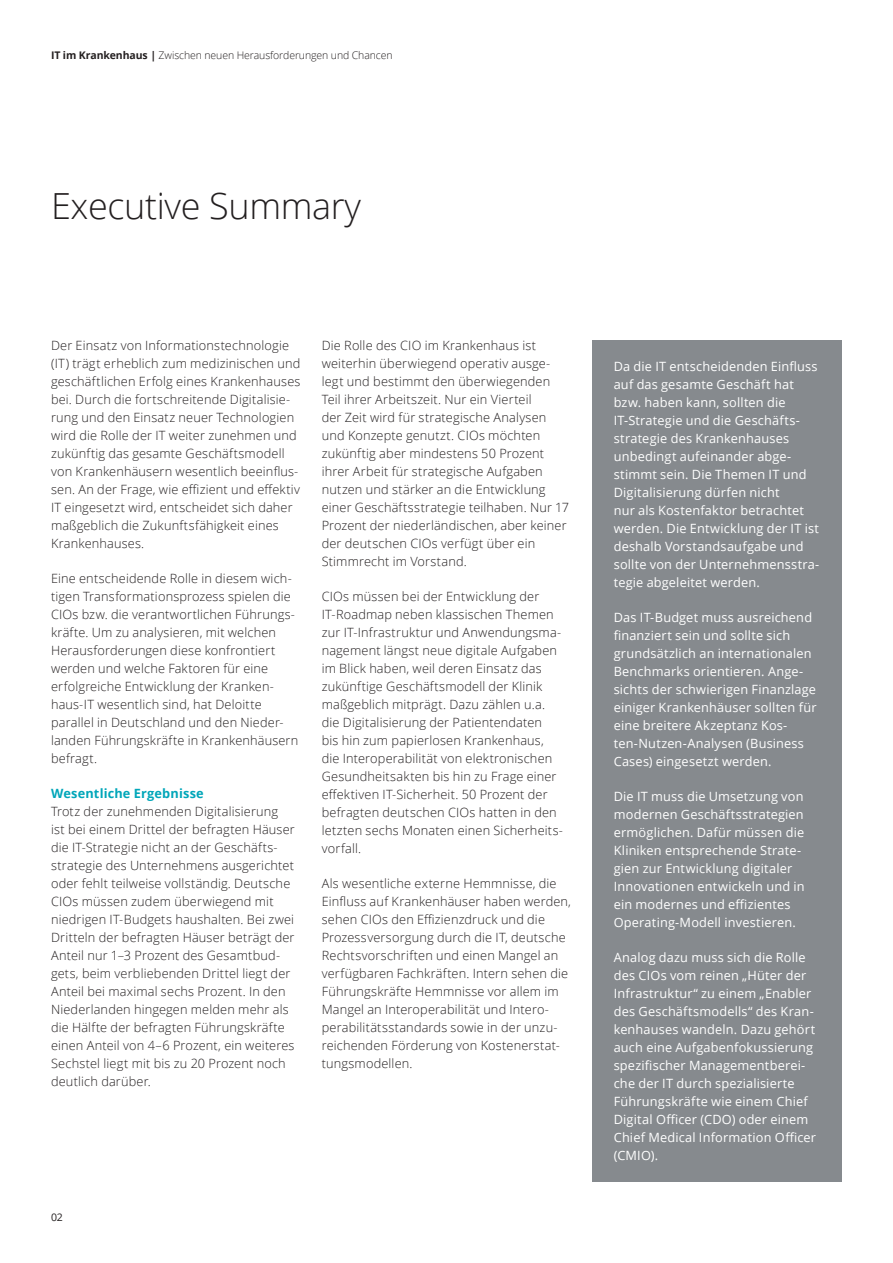
<style>
.page{position:relative;width:893px;height:1263px;background:#fff}
.page>*{position:absolute;margin:0;border:0;box-sizing:border-box;transform-origin:0 0}
.t1{font:300 36px "Open Sans";letter-spacing:-.01em;color:#231f20}
.t2{font:300 12.75px/18px "Open Sans";letter-spacing:.01em;color:#231f20}
.t3{font:12.75px/18px "Open Sans";letter-spacing:.015em;color:#fff}
.t4{font:700 12.75px "Open Sans";letter-spacing:.015em;color:#00a6b9}
.t5{font:300 10.5px "Open Sans";letter-spacing:-.01em;color:#231f20}
.t6{font:10.5px "Open Sans";color:#231f20}
.s1{font-weight:700}
</style>
<div class="page">
<div style="left:592px;top:340px;width:250px;height:841px;background:#868a8e"></div>
<p class="t5" style="left:51px;top:48px;width:343px"><span class="s1">IT im Krankenhaus |</span> Zwischen neuen Herausforderungen und Chancen</p>
<h1 class="t1" style="left:51px;top:181px;width:312px">Executive Summary</h1>
<p class="t2" style="left:51px;top:336px;width:251px">Der Einsatz von Informationstechnologie (IT) trägt erheblich zum medizinischen und geschäftlichen Erfolg eines Krankenhauses bei. Durch die fortschreitende Digitalisie&shy;rung und den Einsatz neuer Technologien wird die Rolle der IT weiter zunehmen und zukünftig das gesamte Geschäftsmodell von Krankenhäusern wesentlich beeinflus&shy;sen. An der Frage, wie effizient und effektiv IT eingesetzt wird, entscheidet sich daher maßgeblich die Zukunftsfähigkeit eines Krankenhauses.</p>
<p class="t2" style="left:51px;top:569px;width:249px">Eine entscheidende Rolle in diesem wich&shy;tigen Transformationsprozess spielen die CIOs bzw. die verantwortlichen Führungs&shy;kräfte. Um zu analysieren, mit welchen Herausforderungen diese konfrontiert werden und welche Faktoren für eine erfolgreiche Entwicklung der Kranken&shy;haus-IT wesentlich sind, hat Deloitte parallel in Deutschland und den Nieder&shy;landen Führungskräfte in Krankenhäusern befragt.</p>
<p class="t4" style="left:51px;top:784px;width:154px">Wesentliche Ergebnisse</p>
<p class="t2" style="left:51px;top:802px;width:245px">Trotz der zunehmenden Digitalisierung ist bei einem Drittel der befragten Häuser die IT-Strategie nicht an der Geschäfts&shy;strategie des Unternehmens ausgerichtet oder fehlt teilweise vollständig. Deutsche CIOs müssen zudem überwiegend mit niedrigen IT-Budgets haushalten. Bei zwei Dritteln der befragten Häuser beträgt der Anteil nur 1–3 Prozent des Gesamtbud&shy;gets, beim verbliebenden Drittel liegt der Anteil bei maximal sechs Prozent. In den Niederlanden hingegen melden mehr als die Hälfte der befragten Führungskräfte einen Anteil von 4–6 Prozent, ein weiteres Sechstel liegt mit bis zu 20 Prozent noch deutlich darüber.</p>
<p class="t2" style="left:322px;top:336px;width:249px">Die Rolle des CIO im Krankenhaus ist weiterhin überwiegend operativ ausge&shy;legt und bestimmt den überwiegenden Teil ihrer Arbeitszeit. Nur ein Vierteil<br>der Zeit wird für strategische Analysen und Konzepte genutzt. CIOs möchten zukünftig aber mindestens 50 Prozent ihrer Arbeit für strategische Aufgaben nutzen und stärker an die Entwicklung einer Geschäftsstrategie teilhaben. Nur 17<br>Prozent der niederländischen, aber keiner der deutschen CIOs verfügt über ein Stimmrecht im Vorstand.</p>
<p class="t2" style="left:322px;top:587px;width:243px">CIOs müssen bei der Entwicklung der IT-Roadmap neben klassischen Themen zur IT-Infrastruktur und Anwendungsma&shy;nagement längst neue digitale Aufgaben im Blick haben, weil deren Einsatz das zukünftige Geschäftsmodell der Klinik maßgeblich mitprägt. Dazu zählen u.a. die Digitalisierung der Patientendaten<br>bis hin zum papierlosen Krankenhaus, die Interoperabilität von elektronischen Gesundheitsakten bis hin zu Frage einer effektiven IT-Sicherheit. 50 Prozent der befragten deutschen CIOs hatten in den letzten sechs Monaten einen Sicherheits&shy;vorfall.</p>
<p class="t2" style="left:322px;top:874px;width:251px">Als wesentliche externe Hemmnisse, die Einfluss auf Krankenhäuser haben werden, sehen CIOs den Effizienzdruck und die Prozessversorgung durch die IT, deutsche Rechtsvorschriften und einen Mangel an verfügbaren Fachkräften. Intern sehen die Führungskräfte Hemmnisse vor allem im Mangel an Interoperabilität und Intero&shy;perabilitätsstandards sowie in der unzu&shy;reichenden Förderung von Kostenerstat&shy;tungsmodellen.</p>
<p class="t6" style="left:51px;top:1210px;width:13px">02</p>
<p class="t3" style="left:614px;top:357px;width:207px">Da die IT entscheidenden Einfluss auf das gesamte Geschäft hat bzw. haben kann, sollten die<br>IT-Strategie und die Geschäfts&shy;strategie des Krankenhauses unbedingt aufeinander abge&shy;stimmt sein. Die Themen IT und<br>Digitalisierung dürfen nicht<br>nur als Kostenfaktor betrachtet werden. Die Entwicklung der IT ist deshalb Vorstandsaufgabe und sollte von der Unternehmensstra&shy;tegie abgeleitet werden.</p>
<p class="t3" style="left:614px;top:608px;width:204px">Das IT-Budget muss ausreichend finanziert sein und sollte sich grundsätzlich an internationalen<br>Benchmarks orientieren. Ange&shy;sichts der schwierigen Finanzlage einiger Krankenhäuser sollten für eine breitere Akzeptanz Kos&shy;ten-Nutzen-Analysen (Business<br>Cases) eingesetzt werden.</p>
<p class="t3" style="left:614px;top:787px;width:192px">Die IT muss die Umsetzung von modernen Geschäftsstrategien ermöglichen. Dafür müssen die<br>Kliniken entsprechende Strate&shy;gien zur Entwicklung digitaler<br>Innovationen entwickeln und in ein modernes und effizientes<br>Operating-Modell investieren.</p>
<p class="t3" style="left:614px;top:948px;width:204px">Analog dazu muss sich die Rolle des CIOs vom reinen „Hüter der<br>Infrastruktur“ zu einem „Enabler des Geschäftsmodells“ des Kran&shy;kenhauses wandeln. Dazu gehört auch eine Aufgabenfokussierung spezifischer Managementberei&shy;che der IT durch spezialisierte<br>Führungskräfte wie einem Chief<br>Digital Officer (CDO) oder einem<br>Chief Medical Information Officer (CMIO).</p>
</div>
